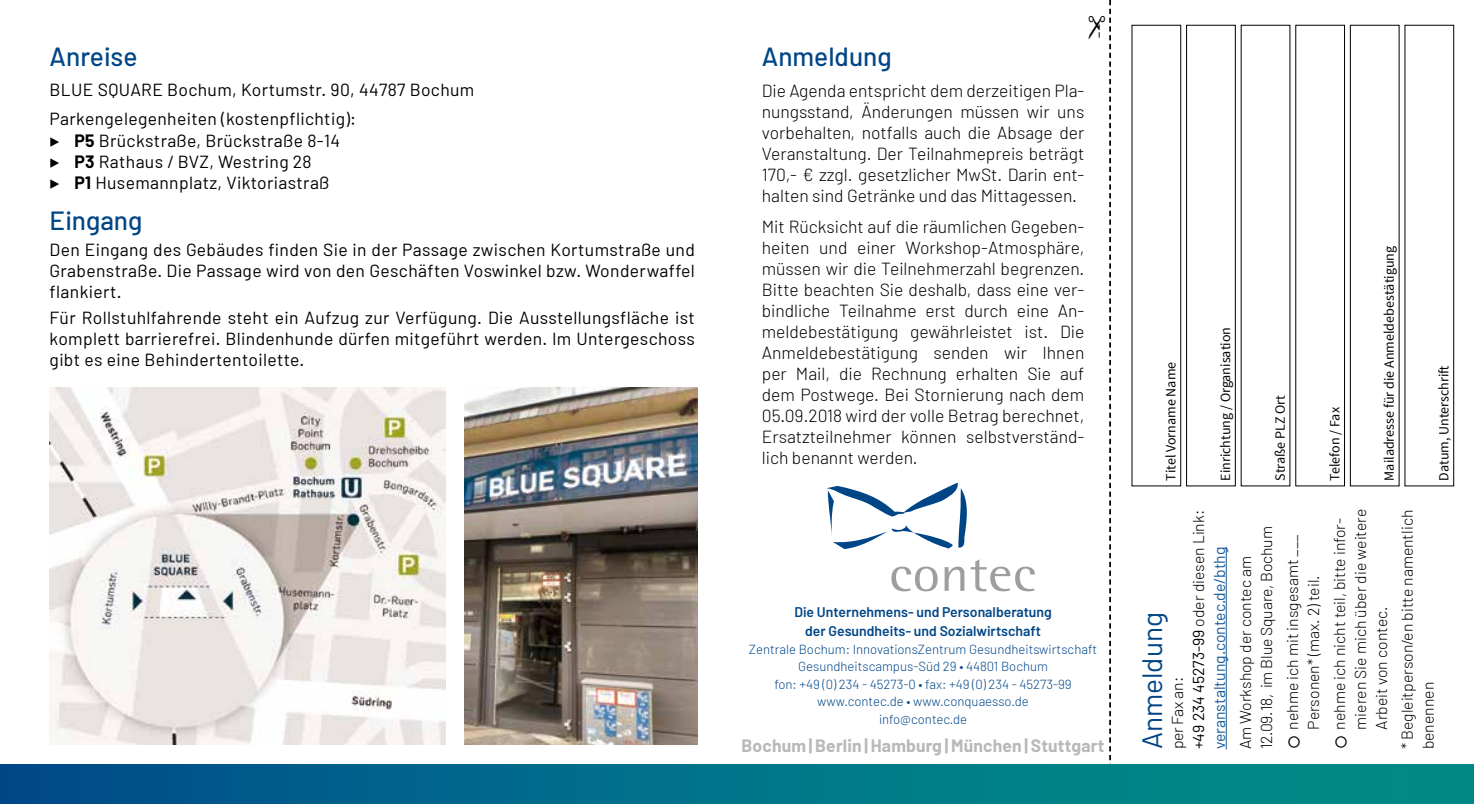
<style>
.page{position:relative;width:1474px;height:804px;background:#fff}
.page>*{position:absolute;margin:0;border:0;box-sizing:border-box;transform-origin:0 0}
.t1{font:35px "Mar Vo Sym";color:#000}
.t2{font:28px "Barlow";color:#004687}
.t3{font:500 26.25px "Barlow";color:#004687}
.t4{font:300 17.5px/21px "Barlow";color:#000;text-align:justify}
.t5{font:17.5px/21px "Barlow";letter-spacing:.02em;color:#000}
.t6{font:700 17.5px "Barlow";letter-spacing:.01em;color:#b6b8b9}
.t7{font:300 15.75px/21px "Barlow";color:#000}
.t8{font:15.75px/21px "Barlow";color:#165b9a}
.t9{font:14px "Source Sans Pro";color:#000}
.t10{font:600 14px/18.9px "Barlow";color:#004687;text-align:center}
.t11{font:300 13.12px/17.5px "Barlow";color:#004687;text-align:center}
.s1{font-family:"Source Sans Pro"}
.s2{font-weight:700}
.s3{font-weight:300;color:#000}
.s4{color:#000}
</style>
<div class="page">
<svg style="left:826px;top:482px;width:141px;height:67px"></svg>
<svg style="left:891px;top:566px;width:46px;height:25px"></svg>
<svg style="left:944px;top:566px;width:20px;height:25px"></svg>
<svg style="left:970px;top:559px;width:64px;height:32px"></svg>
<div style="left:1186px;top:25px;width:49px;height:461px;border:1px solid #000"></div>
<hr style="left:1225px;top:546px;width:1px;height:203px;background:#165b9a">
<svg style="left:1109px;top:0;width:1px;height:764px"></svg>
<div style="left:1350px;top:25px;width:49px;height:461px;border:1px solid #000"></div>
<img style="left:50px;top:387px;width:396px;height:357px">
<div style="left:0;top:764px;width:1473px;height:40px;background:linear-gradient(to right,#004f8c,#009386)"></div>
<img style="left:464px;top:387px;width:233px;height:357px">
<h3 class="t3" style="left:50px;top:40px;width:89px">Anreise</h3>
<p class="t5" style="left:50px;top:74px;width:426px;line-height:29.8px">BLUE SQUARE Bochum, Kortumstr. 90, 44787 Bochum<br>Parkengelegenheiten (kostenpflichtig):</p>
<p class="t5" style="left:50px;top:129px;width:292px"><span class="s1">▶</span> <span class="s2">P5</span> Brückstraße, Brückstraße 8-14 <span class="s1">▶</span> <span class="s2">P3</span> Rathaus / BVZ, Westring 28<br><span class="s1">▶</span> <span class="s2">P1</span> Husemannplatz, Viktoriastraß</p>
<h3 class="t3" style="left:50px;top:204px;width:94px">Eingang</h3>
<p class="t5" style="left:50px;top:239px;width:646px;text-align:justify">Den Eingang des Gebäudes finden Sie in der Passage zwischen Kortumstraße und Grabenstraße. Die Passage wird von den Geschäften Voswinkel bzw. Wonderwaffel flankiert.</p>
<p class="t5" style="left:50px;top:307px;width:646px;text-align:justify">Für Rollstuhlfahrende steht ein Aufzug zur Verfügung. Die Ausstellungsfläche ist komplett barrierefrei. Blindenhunde dürfen mitgeführt werden. Im Untergeschoss gibt es eine Behindertentoilette.</p>
<h1 class="t1" style="left:1074px;top:38px;width:27px;rotate:-90deg">s</h1>
<h3 class="t3" style="left:761px;top:40px;width:131px">Anmeldung</h3>
<p class="t4" style="left:761px;top:80px;width:324px">Die Agenda entspricht dem derzeitigen Pla&shy;nungsstand, Änderungen müssen wir uns vorbehalten, notfalls auch die Absage der Veranstaltung. Der Teilnahmepreis beträgt 170,- € zzgl. gesetzlicher MwSt. Darin ent&shy;halten sind Getränke und das Mittagessen.</p>
<p class="t4" style="left:761px;top:216px;width:324px">Mit Rücksicht auf die räumlichen Gegeben&shy;heiten und einer Workshop-Atmosphäre, müssen wir die Teilnehmerzahl begrenzen.<br>Bitte beachten Sie deshalb, dass eine ver&shy;bindliche Teilnahme erst durch eine An&shy;meldebestätigung gewährleistet ist. Die Anmeldebestätigung senden wir Ihnen per Mail, die Rechnung erhalten Sie auf dem Postwege. Bei Stornierung nach dem 05.09.2018 wird der volle Betrag berechnet, Ersatzteilnehmer können selbstverständ&shy;lich benannt werden.</p>
<p class="t10" style="left:794px;top:602px;width:259px">Die Unternehmens- und Personalberatung der Gesundheits- und Sozialwirtschaft</p>
<p class="t11" style="left:749px;top:639px;width:350px">Zentrale Bochum: InnovationsZentrum Gesundheitswirtschaft Gesundheitscampus-Süd 29 • 44801 Bochum<br>fon: +49 (0) 234 - 45273-0 • fax: +49 (0) 234 - 45273-99 www.contec.de • www.conquaesso.de<br>info@contec.de</p>
<p class="t6" style="left:741px;top:735px;width:364px">Bochum | Berlin | Hamburg | München | Stuttgart</p>
<p class="t9" style="left:1162px;top:481px;width:120px;rotate:-90deg">Titel Vorname Name</p>
<p class="t9" style="left:1216px;top:481px;width:155px;rotate:-90deg">Einrichtung / Organisation</p>
<p class="t9" style="left:1271px;top:481px;width:87px;rotate:-90deg">Straße PLZ Ort</p>
<p class="t9" style="left:1325px;top:481px;width:75px;rotate:-90deg">Telefon / Fax</p>
<p class="t9" style="left:1380px;top:481px;width:236px;rotate:-90deg">Mailadresse für die Anmeldebestätigung</p>
<p class="t9" style="left:1435px;top:481px;width:117px;rotate:-90deg">Datum, Unterschrift</p>
<p class="t8" style="left:1166px;top:749px;width:241px;rotate:-90deg"><span class="s3">per Fax an:<br></span><span class="s4">+49 234 45273-99</span> <span class="s3">oder diesen Link: </span>veranstaltung.contec.de/bthg</p>
<h2 class="t2" style="left:1134px;top:749px;width:138px;rotate:-90deg">Anmeldung</h2>
<p class="t7" style="left:1234px;top:749px;width:224px;rotate:-90deg">Am Workshop der contec am<br>12.09.18, im Blue Square, Bochum</p>
<p class="t7" style="left:1281px;top:729px;width:197px;text-indent:-20px;rotate:-90deg">○ nehme ich mit insgesamt ___<br>Personen* (max. 2) teil.</p>
<p class="t7" style="left:1328px;top:729px;width:222px;text-indent:-20px;rotate:-90deg">○ nehme ich nicht teil, bitte infor&shy;mieren Sie mich über die weitere<br>Arbeit von contec.</p>
<p class="t7" style="left:1396px;top:749px;width:241px;rotate:-90deg">* Begleitperson/en bitte namentlich benennen</p>
</div>
